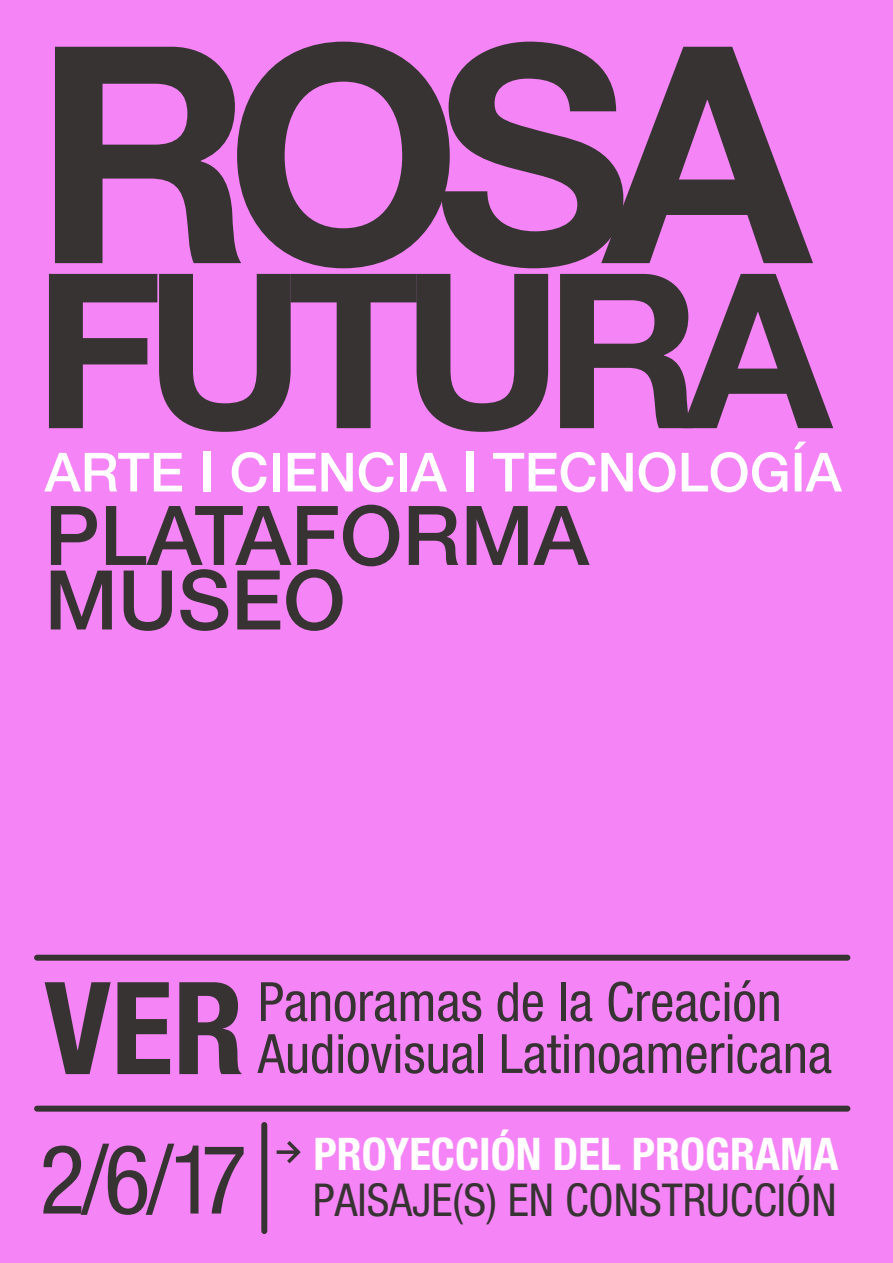
<style>
.page{position:relative;width:893px;height:1263px;background:#f585f7}
.page>*{position:absolute;margin:0;border:0;box-sizing:border-box;transform-origin:0 0}
.t1{font:700 303px "Helvetica Neue LT Std";color:#383333}
.t2{font:700 216px "Helvetica Neue LT Std";letter-spacing:-.08em;color:#383333}
.t3{font:700 condensed 128.7px "Helvetica Neue LT Std";color:#383333}
.t4{font:500 82.5px/64.5px "Helvetica Neue LT Std";color:#383333}
.t5{font:condensed 54.3px "Helvetica Neue LT Std";color:#383333}
.t6{font:500 54px "Helvetica Neue LT Std";color:#fff}
.t7{font:condensed 45.45px "Helvetica Neue LT Std";color:#383333}
.t8{font:700 condensed 45px "Helvetica Neue LT Std";color:#fff}
.s1{font-size:57px}
.s2{font-size:96px}
</style>
<div class="page">
<div style="left:37px;top:955px;width:810px;height:6px;background:#383333"></div>
<div style="left:37px;top:1106px;width:810px;height:6px;background:#383333"></div>
<svg style="left:277px;top:1141px;width:24px;height:22px"></svg>
<div style="left:261px;top:1125px;width:6px;height:106px;background:#383333"></div>
<h1 class="t1" style="left:34px;top:-32px;width:778px">ROSA</h1>
<h2 class="t2" style="left:34px;top:218px;width:799px">FUTURA</h2>
<p class="t6" style="left:45px;top:440px;width:798px">ARTE <span class="s1">I</span> CIENCIA <span class="s1">I</span> TECNOLOGÍA</p>
<h3 class="t4" style="left:45px;top:502px;width:546px">PLATAFORMA<br>MUSEO</h3>
<h3 class="t3" style="left:44px;top:950px;width:202px">VER</h3>
<p class="t5" style="left:258px;top:970px;width:525px">Panoramas de la Creación</p>
<p class="t5" style="left:258px;top:1022px;width:576px">Audiovisual Latinoamericana</p>
<p class="t8" style="left:314px;top:1127px;width:526px">PROYECCIÓN DEL PROGRAMA</p>
<p class="t7" style="left:39px;top:1173px;width:799px"><span class="s2">2/6/17</span> PAISAJE(S) EN CONSTRUCCIÓN</p>
</div>
